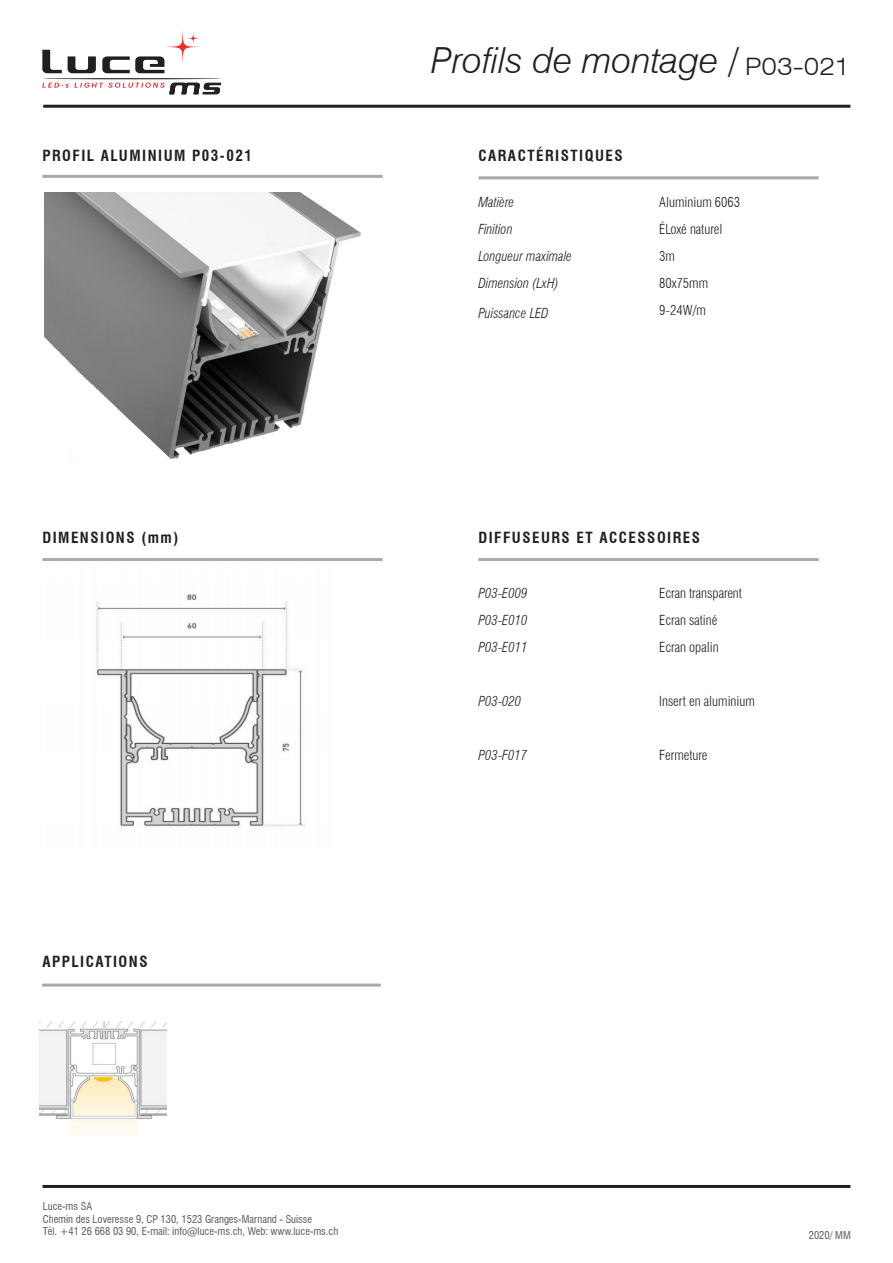
<style>
.page{position:relative;width:893px;height:1263px;background:#fff}
.page>*{position:absolute;margin:0;border:0;box-sizing:border-box;transform-origin:0 0}
.t1{font:italic 300 36px "Swiss 721 BT";color:#231f20}
.t2{font:300 expanded 24px "Swiss 721 BT";color:#231f20}
.t3{font:700 condensed 15px "Swiss 721 BT";letter-spacing:.1em;color:#231f20}
.t4{font:300 condensed 13.5px "Swiss 721 BT";color:#231f20}
.t5{font:italic 300 condensed 13.5px "Swiss 721 BT";color:#231f20}
.t6{font:condensed 10.5px "Swiss 721 BT";color:#57585a}
</style>
<div class="page">
<hr style="left:43px;top:105px;width:807px;height:3px;background:#231f20">
<svg style="left:42px;top:50px;width:20px;height:23px"></svg>
<svg style="left:68px;top:56px;width:28px;height:17px"></svg>
<svg style="left:42px;top:83px;width:179px;height:11px"></svg>
<hr style="left:42px;top:78px;width:179px;height:1px;background:#231f20;border-radius:50%">
<svg style="left:102px;top:31px;width:98px;height:42px"></svg>
<img style="left:96px;top:594px;width:209px;height:233px">
<hr style="left:43px;top:1185px;width:807px;height:3px;background:#231f20">
<hr style="left:42px;top:983px;width:339px;height:3px;background:#a8a9ad">
<img style="left:44px;top:192px;width:317px;height:267px">
<img style="left:40px;top:1021px;width:126px;height:113px">
<hr style="left:42px;top:175px;width:341px;height:3px;background:#a8a9ad">
<hr style="left:478px;top:176px;width:341px;height:3px;background:#a8a9ad">
<hr style="left:42px;top:558px;width:341px;height:3px;background:#a8a9ad">
<hr style="left:478px;top:558px;width:341px;height:3px;background:#a8a9ad">
<p class="t1" style="left:431px;top:39px;width:309px">Profils de montage /</p>
<p class="t2" style="left:745px;top:52px;width:107px">P03-021</p>
<p class="t3" style="left:42px;top:147px;width:211px">PROFIL ALUMINIUM P03-021</p>
<p class="t3" style="left:478px;top:147px;width:146px">CARACTÉRISTIQUES</p>
<p class="t5" style="left:478px;top:194px;width:37px">Matière</p>
<p class="t5" style="left:478px;top:221px;width:36px">Finition</p>
<p class="t5" style="left:478px;top:248px;width:95px">Longueur maximale</p>
<p class="t5" style="left:478px;top:275px;width:82px">Dimension (LxH)</p>
<p class="t5" style="left:478px;top:305px;width:72px">Puissance LED</p>
<p class="t4" style="left:659px;top:194px;width:82px">Aluminium 6063</p>
<p class="t4" style="left:659px;top:221px;width:65px">ÉLoxé naturel</p>
<p class="t4" style="left:659px;top:248px;width:17px">3m</p>
<p class="t4" style="left:659px;top:275px;width:50px">80x75mm</p>
<p class="t4" style="left:659px;top:302px;width:48px">9-24W/m</p>
<p class="t3" style="left:42px;top:528px;width:137px">DIMENSIONS (mm)</p>
<p class="t3" style="left:478px;top:528px;width:223px">DIFFUSEURS ET ACCESSOIRES</p>
<p class="t3" style="left:42px;top:953px;width:107px">APPLICATIONS</p>
<p class="t5" style="left:478px;top:585px;width:50px">P03-E009</p>
<p class="t5" style="left:478px;top:612px;width:50px">P03-E010</p>
<p class="t5" style="left:478px;top:639px;width:50px">P03-E011</p>
<p class="t4" style="left:659px;top:585px;width:84px">Ecran transparent</p>
<p class="t4" style="left:659px;top:612px;width:60px">Ecran satiné</p>
<p class="t4" style="left:659px;top:639px;width:61px">Ecran opalin</p>
<p class="t5" style="left:478px;top:693px;width:44px">P03-020</p>
<p class="t4" style="left:659px;top:693px;width:97px">Insert en aluminium</p>
<p class="t5" style="left:478px;top:747px;width:50px">P03-F017</p>
<p class="t4" style="left:659px;top:747px;width:50px">Fermeture</p>
<p class="t6" style="left:43px;top:1200px;width:51px">Luce-ms SA</p>
<p class="t6" style="left:43px;top:1212px;width:271px">Chemin des Loveresse 9, CP 130, 1523 Granges-Marnand - Suisse</p>
<p class="t6" style="left:43px;top:1225px;width:297px">Tél. +41 26 668 03 90, E-mail: info@luce-ms.ch, Web: www.luce-ms.ch</p>
<p class="t6" style="left:809px;top:1229px;width:43px">2020/ MM</p>
</div>
